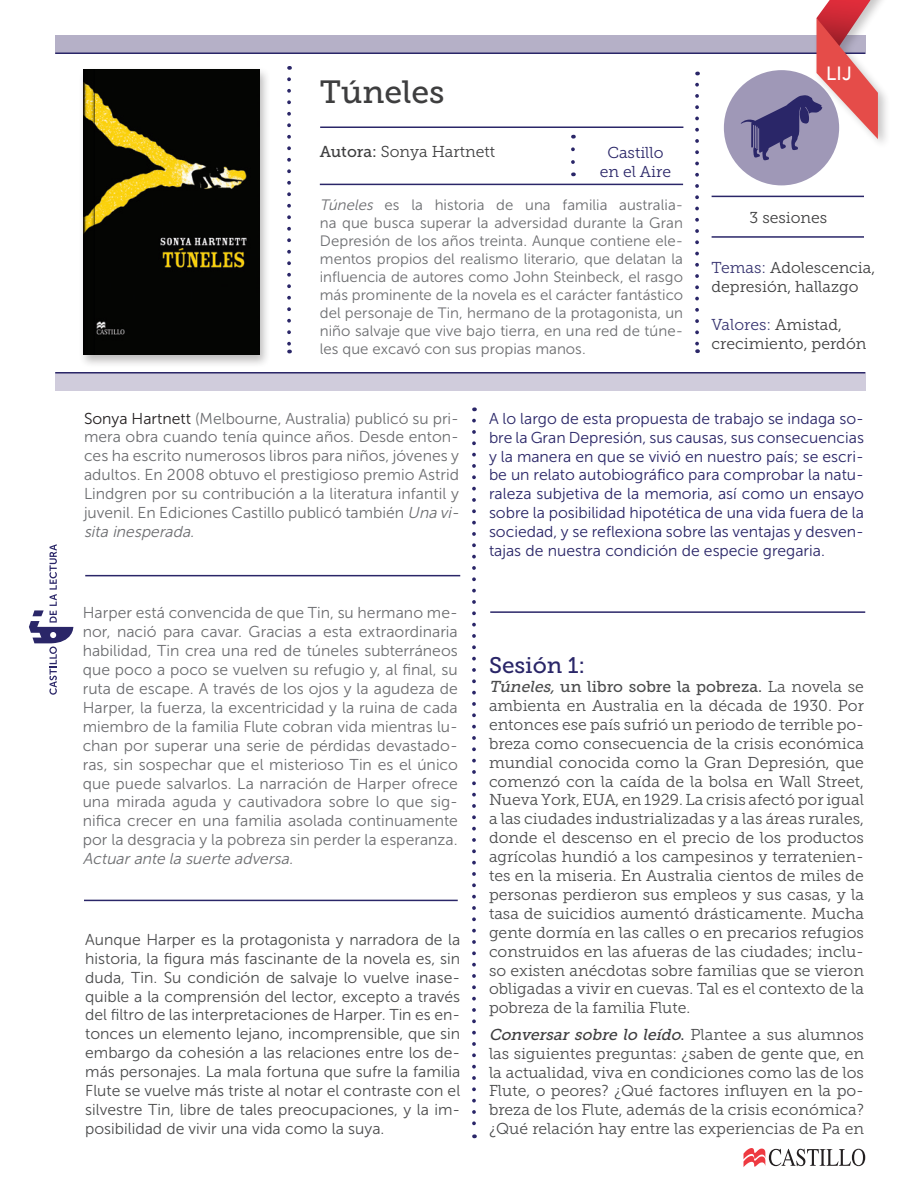
<style>
.page{position:relative;width:918px;height:1188px;background:#fff}
.page>*{position:absolute;margin:0;border:0;box-sizing:border-box;transform-origin:0 0}
._01_Título_del_libro{font:32.1px "Museo Slab 500";color:#3e3e3f}
._10_numero_de_sesion{font:22.5px "Museo Slab 500";color:#2a2668}
.t1{font:500 19.2px "Avenir";color:#fff}
._11_texto_de_sesión{font:15.75px/18.9px "Museo Slab 300";color:#4b4c4d;text-align:justify}
._04_descripción_de_l{font:15.75px/18.9px "Museo Sans 300";color:#6c6d70;text-align:justify}
._08_sinopsis{font:15.75px/18.9px "Museo Sans 300";color:#4b4c4d;text-align:justify}
._09_Resumen_de_activ{font:15.75px/18.9px "Museo Sans 300";color:#2a2668;text-align:justify}
._07_sobre_el_autor{font:15.75px/18.9px "Museo Sans 300";color:#6c6d70}
.texto_temas_valores{font:15.75px/18.9px "Museo Slab 300";color:#3e3e3f}
._02_Autor_e_ilustrad{font:15.75px "Museo Slab 300";color:#3e3e3f}
._03_serie{font:15.75px/18.9px "Museo Slab 300";color:#2a2668;text-align:center}
._05_cantidad_de_sesi{font:15.75px "Museo Slab 300";color:#3e3e3f}
._04_descripción_de_l-2{font:15px/18px "Museo Sans 300";color:#6c6d70;text-align:justify}
.s1{font-family:"Museo Slab 500"}
.s2{font-style:italic}
.s3{color:#383571}
.s4{color:#231f20}
.s5{font-family:"Museo Slab 500";font-style:italic}
.s6{font-family:"Museo Slab 500";font-style:italic;color:#3e3e3f}
.s7{font-family:"Museo Slab 500";color:#3e3e3f}
</style>
<div class="page">
<div style="left:724px;top:70px;width:115px;height:115px;background:#9f98b7;border-radius:50%"></div>
<div style="left:79px;top:67px;width:192px;height:301px;background:#231f20;opacity:.3"></div>
<img style="left:95px;top:69px;width:165px;height:285px">
<div style="left:55px;top:36px;width:810px;height:18px;background:#b5b0c7"></div>
<hr style="left:55px;top:52px;width:810px;height:2px;background:#2a2668">
<div style="left:55px;top:372px;width:810px;height:18px;background:#d0ccdc"></div>
<hr style="left:55px;top:372px;width:810px;height:2px;background:#2a2668">
<svg style="left:287px;top:79px;width:4px;height:274px"></svg>
<svg style="left:695px;top:85px;width:4px;height:268px"></svg>
<svg style="left:571px;top:149px;width:4px;height:27px"></svg>
<hr style="left:320px;top:127px;width:363px;height:1px;background:#2a2668">
<hr style="left:320px;top:184px;width:363px;height:1px;background:#2a2668">
<hr style="left:85px;top:575px;width:375px;height:1px;background:#2a2668">
<hr style="left:84px;top:900px;width:374px;height:1px;background:#2a2668">
<hr style="left:490px;top:611px;width:375px;height:2px;background:#2a2668">
<hr style="left:712px;top:196px;width:152px;height:1px;background:#2a2668">
<hr style="left:712px;top:236px;width:152px;height:2px;background:#2a2668">
<svg style="left:740px;top:0;width:146px;height:161px"></svg>
<svg style="left:84px;top:69px;width:11px;height:285px;background:#241f06"></svg>
<svg style="left:29px;top:544px;width:45px;height:151px"></svg>
<svg style="left:744px;top:1148px;width:121px;height:19px"></svg>
<svg style="left:472px;top:421px;width:4px;height:717px"></svg>
<p class="_01_Título_del_libro" style="left:320px;top:74px;width:126px">Túneles</p>
<p class="_02_Autor_e_ilustrad" style="left:320px;top:143px;width:177px"><span class="s1">Autora:</span> Sonya Hartnett</p>
<p class="_03_serie" style="left:600px;top:143px;width:73px">Castillo en el Aire</p>
<p class="_04_descripción_de_l-2" style="left:320px;top:196px;width:365px"><span class="s2">Túneles</span> es la historia de una familia australia&shy;na que busca superar la adversidad durante la Gran Depresión de los años treinta. Aunque contiene ele&shy;mentos propios del realismo literario, que delatan la influencia de autores como John Steinbeck, el rasgo más prominente de la novela es el carácter fantástico del personaje de Tin, hermano de la protagonista, un niño salvaje que vive bajo tierra, en una red de túne&shy;les que excavó con sus propias manos.</p>
<p class="t1" style="left:826px;top:57px;width:27px">LIJ</p>
<p class="_05_cantidad_de_sesi" style="left:750px;top:209px;width:79px">3 sesiones</p>
<p class="texto_temas_valores" style="left:712px;top:258px;width:165px"><span class="s3">Temas:</span> Adolescencia, depresión, hallazgo</p>
<p class="texto_temas_valores" style="left:712px;top:315px;width:156px"><span class="s3">Valores:</span> Amistad, crecimiento, perdón</p>
<p class="_07_sobre_el_autor" style="left:84px;top:409px;width:380px"><span class="s4">Sonya Hartnett</span> (Melbourne, Australia) publicó su pri&shy;mera obra cuando tenía quince años. Desde enton&shy;ces ha escrito numerosos libros para niños, jóvenes y adultos. En 2008 obtuvo el prestigioso premio Astrid Lindgren por su contribución a la literatura infantil y juvenil. En Ediciones Castillo publicó también <span class="s2">Una vi&shy;sita inesperada.</span></p>
<p class="_09_Resumen_de_activ" style="left:489px;top:409px;width:377px">A lo largo de esta propuesta de trabajo se indaga so&shy;bre la Gran Depresión, sus causas, sus consecuencias y la manera en que se vivió en nuestro país; se escri&shy;be un relato autobiográfico para comprobar la natu&shy;raleza subjetiva de la memoria, así como un ensayo sobre la posibilidad hipotética de una vida fuera de la sociedad, y se reflexiona sobre las ventajas y desven&shy;tajas de nuestra condición de especie gregaria.</p>
<p class="_04_descripción_de_l" style="left:83px;top:604px;width:377px">Harper está convencida de que Tin, su hermano me&shy;nor, nació para cavar. Gracias a esta extraordinaria habilidad, Tin crea una red de túneles subterráneos que poco a poco se vuelven su refugio y, al final, su ruta de escape. A través de los ojos y la agudeza de Harper, la fuerza, la excentricidad y la ruina de cada miembro de la familia Flute cobran vida mientras lu&shy;chan por superar una serie de pérdidas devastado&shy;ras, sin sospechar que el misterioso Tin es el único que puede salvarlos. La narración de Harper ofrece una mirada aguda y cautivadora sobre lo que sig&shy;nifica crecer en una familia asolada continuamente por la desgracia y la pobreza sin perder la esperanza.<br><span class="s2">Actuarante la suerte adversa.</span></p>
<p class="_08_sinopsis" style="left:85px;top:930px;width:377px">Aunque Harper es la protagonista y narradora de la historia, la figura más fascinante de la novela es, sin duda, Tin. Su condición de salvaje lo vuelve inase&shy;quible a la comprensión del lector, excepto a través del filtro de las interpretaciones de Harper. Tin es en&shy;tonces un elemento lejano, incomprensible, que sin embargo da cohesión a las relaciones entre los de&shy;más personajes. La mala fortuna que sufre la familia Flute se vuelve más triste al notar el contraste con el silvestre Tin, libre de tales preocupaciones, y la im&shy;posibilidad de vivir una vida como la suya.</p>
<p class="_10_numero_de_sesion" style="left:489px;top:653px;width:98px">Sesión 1:</p>
<p class="_11_texto_de_sesión" style="left:489px;top:677px;width:377px"><span class="s5">Túneles,</span> <span class="s1">un libro sobre la pobreza.</span> La novela se ambienta en Australia en la década de 1930. Por entonces ese país sufrió un periodo de terrible po&shy;breza como consecuencia de la crisis económica mundial conocida como la Gran Depresión, que comenzó con la caída de la bolsa en Wall Street, Nueva York, EUA, en 1929. La crisis afectó por igual a las ciudades industrializadas y a las áreas rurales, donde el descenso en el precio de los productos agrícolas hundió a los campesinos y terratenien&shy;tes en la miseria. En Australia cientos de miles de personas perdieron sus empleos y sus casas, y la tasa de suicidios aumentó drásticamente. Mucha gente dormía en las calles o en precarios refugios construidos en las afueras de las ciudades; inclu&shy;so existen anécdotas sobre familias que se vieron obligadas a vivir en cuevas. Tal es el contexto de la pobreza de la familia Flute.</p>
<p class="_11_texto_de_sesión" style="left:489px;top:1025px;width:377px"><span class="s6">Conversar sobre lo leído</span><span class="s7">.</span> P l a n t e e a s u s a l u m n o s las siguientes preguntas: ¿saben de gente que, en la actualidad, viva en condiciones como las de los Flute, o peores? ¿Qué factores influyen en la po&shy;breza de los Flute, además de la crisis económica? ¿Qué relación hay entre las experiencias de Pa en</p>
</div>
